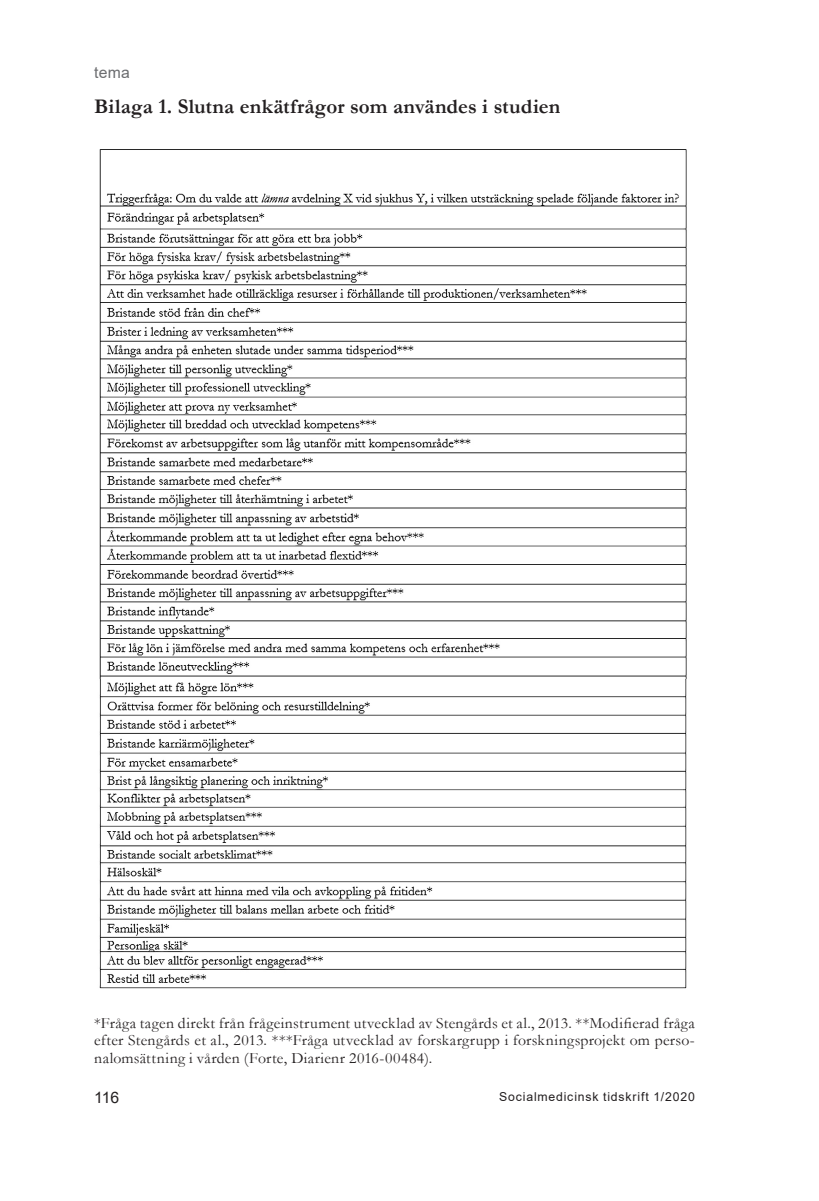
<style>
.page{position:relative;width:819px;height:1201px;background:#fff}
.page>*{position:absolute;margin:0;border:0;box-sizing:border-box;transform-origin:0 0}
.Konst_art_under_2{font:700 21px "Garamond";letter-spacing:.005em;color:#231f20}
.figtext{font:15.75px/17.5px "Garamond";letter-spacing:.02em;color:#231f20;text-align:justify}
.t1{font:15.75px "Arial";color:#6c6d70}
.t2{font:15.75px "Arial";color:#231f20}
.t3{font:12.25px "Arial";letter-spacing:.07em;color:#231f20}
</style>
<div class="page">
<img style="left:99px;top:149px;width:588px;height:529px">
<img style="left:99px;top:679px;width:588px;height:310px">
<p class="t1" style="left:94px;top:61px;width:37px">tema</p>
<p class="Konst_art_under_2" style="left:94px;top:92px;width:467px">Bilaga 1. Slutna enkätfrågor som användes i studien</p>
<p class="figtext" style="left:94px;top:1013px;width:602px">*Fråga tagen direkt från frågeinstrument utvecklad av Stengårds et al., 2013. **Modifierad fråga efter Stengårds et al., 2013. ***Fråga utvecklad av forskargrupp i forskningsprojekt om perso&shy;nalomsättning i vården (Forte, Diarienr 2016-00484).</p>
<p class="t2" style="left:94px;top:1086px;width:26px">116</p>
<p class="t3" style="left:499px;top:1088px;width:197px">Socialmedicinsk tidskrift 1/2020</p>
</div>
